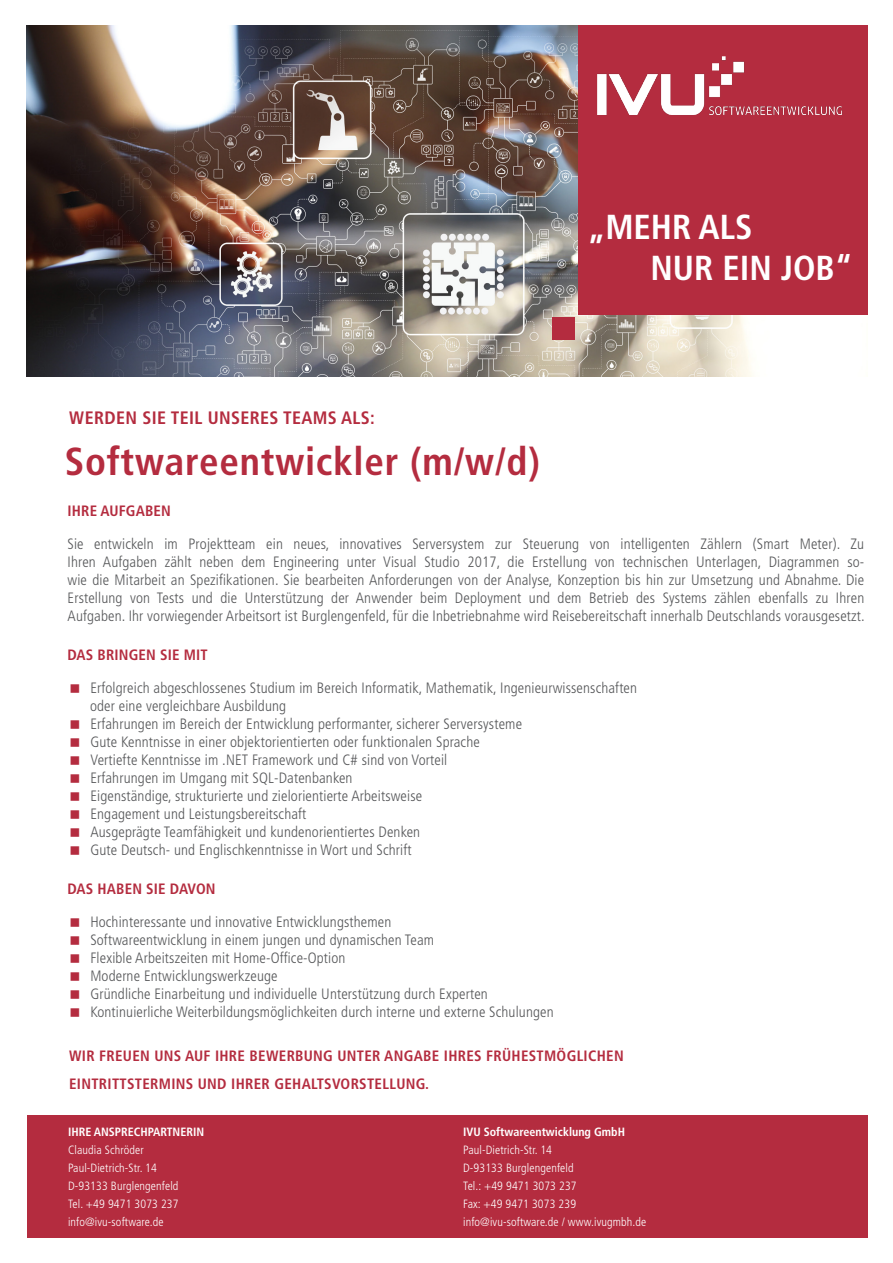
<style>
.page{position:relative;width:893px;height:1263px;background:#fff}
.page>*{position:absolute;margin:0;border:0;box-sizing:border-box;transform-origin:0 0}
.t1{font:700 condensed 39px "Frutiger LT Std";letter-spacing:.02em;color:#b42c3f}
.t2{font:700 condensed 34.65px "Frutiger LT Std";color:#fff}
.t3{font:700 condensed 18px "Frutiger LT Std";letter-spacing:.02em;color:#b42c3f}
.t4{font:300 condensed 15px/18px "Frutiger LT Std";letter-spacing:.01em;color:#57585a}
.t5{font:700 condensed 15px/28.2px "Frutiger LT Std";letter-spacing:.02em;color:#b42c3f}
.t6{font:300 condensed 12px "Frutiger LT Std";letter-spacing:.01em;color:#fff}
.t7{font:700 condensed 12px "Frutiger LT Std";color:#fff}
</style>
<div class="page">
<img style="left:27px;top:26px;width:725px;height:350px">
<div style="left:27px;top:1115px;width:840px;height:122px;background:#b42c3f"></div>
<div style="left:578px;top:26px;width:289px;height:289px;background:#b42c3f"></div>
<div style="left:552px;top:317px;width:23px;height:23px;background:#b42c3f"></div>
<img style="left:597px;top:56px;width:246px;height:59px">
<p class="t3" style="left:69px;top:407px;width:307px">WERDEN SIE TEIL UNSERES TEAMS ALS:</p>
<p class="t1" style="left:65px;top:439px;width:476px">Softwareentwickler (m/w/d)</p>
<p class="t2" style="left:587px;top:206px;width:167px">„MEHR ALS</p>
<p class="t2" style="left:650px;top:248px;width:204px">NUR EIN JOB“</p>
<p class="t5" style="left:68px;top:496px;width:105px">IHRE AUFGABEN</p>
<p class="t4" style="left:68px;top:535px;width:798px">Sie entwickeln im Projektteam ein neues, innovatives Serversystem zur Steuerung von intelligenten Zählern (Smart Meter). Zu</p>
<p class="t4" style="left:68px;top:553px;width:798px">Ihren Aufgaben zählt neben dem Engineering unter Visual Studio 2017, die Erstellung von technischen Unterlagen, Diagrammen so&shy;wie die Mitarbeit an Spezifikationen. Sie bearbeiten Anforderungen von der Analyse, Konzeption bis hin zur Umsetzung und Abnahme. Die</p>
<p class="t4" style="left:68px;top:589px;width:798px">Erstellung von Tests und die Unterstützung der Anwender beim Deployment und dem Betrieb des Systems zählen ebenfalls zu Ihren</p>
<p class="t4" style="left:68px;top:607px;width:799px">Aufgaben. Ihr vorwiegender Arbeitsort ist Burglengenfeld, für die Inbetriebnahme wird Reisebereitschaft innerhalb Deutschlands vorausgesetzt.</p>
<p class="t5" style="left:68px;top:640px;width:142px">DAS BRINGEN SIE MIT</p>
<p class="t4" style="left:90px;top:679px;width:548px">Erfolgreich abgeschlossenes Studium im Bereich Informatik, Mathematik, Ingenieurwissenschaften</p>
<p class="t4" style="left:90px;top:697px;width:198px">oder eine vergleichbare Ausbildung</p>
<p class="t4" style="left:90px;top:715px;width:433px">Erfahrungen im Bereich der Entwicklung performanter, sicherer Serversysteme</p>
<p class="t4" style="left:90px;top:733px;width:391px">Gute Kenntnisse in einer objektorientierten oder funktionalen Sprache</p>
<p class="t4" style="left:90px;top:751px;width:358px">Vertiefte Kenntnisse im .NET Framework und C# sind von Vorteil</p>
<p class="t4" style="left:90px;top:769px;width:264px">Erfahrungen im Umgang mit SQL-Datenbanken</p>
<p class="t4" style="left:90px;top:787px;width:333px">Eigenständige, strukturierte und zielorientierte Arbeitsweise</p>
<p class="t4" style="left:90px;top:805px;width:218px">Engagement und Leistungsbereitschaft</p>
<p class="t4" style="left:90px;top:823px;width:331px">Ausgeprägte Teamfähigkeit und kundenorientiertes Denken</p>
<p class="t4" style="left:90px;top:841px;width:323px">Gute Deutsch- und Englischkenntnisse in Wort und Schrift</p>
<p class="t5" style="left:68px;top:874px;width:150px">DAS HABEN SIE DAVON</p>
<p class="t4" style="left:90px;top:913px;width:303px">Hochinteressante und innovative Entwicklungsthemen</p>
<p class="t4" style="left:90px;top:931px;width:345px">Softwareentwicklung in einem jungen und dynamischen Team</p>
<p class="t4" style="left:90px;top:949px;width:257px">Flexible Arbeitszeiten mit Home-Office-Option</p>
<p class="t4" style="left:90px;top:967px;width:189px">Moderne Entwicklungswerkzeuge</p>
<p class="t4" style="left:90px;top:985px;width:399px">Gründliche Einarbeitung und individuelle Unterstützung durch Experten</p>
<p class="t4" style="left:90px;top:1003px;width:465px">Kontinuierliche Weiterbildungsmöglichkeiten durch interne und externe Schulungen</p>
<p class="t5" style="left:69px;top:1041px;width:556px">WIR FREUEN UNS AUF IHRE BEWERBUNG UNTER ANGABE IHRES FRÜHESTMÖGLICHEN<br>EINTRITTSTERMINS UND IHRER GEHALTSVORSTELLUNG.</p>
<p class="t7" style="left:68px;top:1125px;width:138px">IHRE ANSPRECHPARTNERIN</p>
<p class="t6" style="left:68px;top:1143px;width:77px">Claudia Schröder</p>
<p class="t6" style="left:68px;top:1161px;width:90px">Paul-Dietrich-Str. 14</p>
<p class="t6" style="left:68px;top:1179px;width:112px">D-93133 Burglengenfeld</p>
<p class="t6" style="left:68px;top:1197px;width:112px">Tel. +49 9471 3073 237</p>
<p class="t6" style="left:68px;top:1215px;width:97px">info@ivu-software.de</p>
<p class="t7" style="left:463px;top:1125px;width:163px">IVU Softwareentwicklung GmbH</p>
<p class="t6" style="left:463px;top:1143px;width:90px">Paul-Dietrich-Str. 14</p>
<p class="t6" style="left:463px;top:1161px;width:112px">D-93133 Burglengenfeld</p>
<p class="t6" style="left:463px;top:1179px;width:115px">Tel.: +49 9471 3073 237</p>
<p class="t6" style="left:463px;top:1197px;width:114px">Fax: +49 9471 3073 239</p>
<p class="t6" style="left:463px;top:1215px;width:185px">info@ivu-software.de / www.ivugmbh.de</p>
</div>
